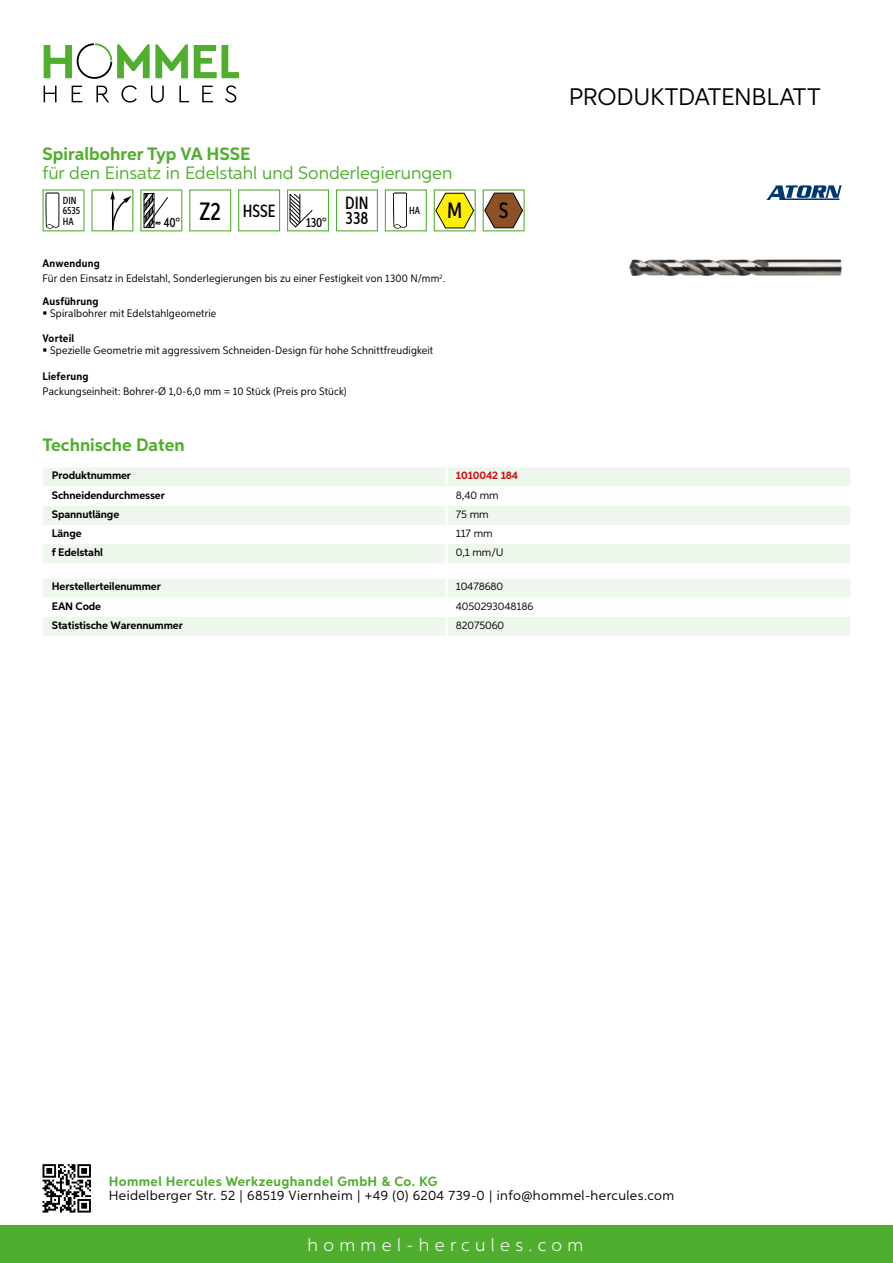
<style>
.page{position:relative;width:893px;height:1263px;background:#fff}
.page>*{position:absolute;margin:0;border:0;box-sizing:border-box;transform-origin:0 0}
.t1{font:24px "Aspira";letter-spacing:-.01em;color:#000}
.t2{font:500 22.2px "Aspira XX Nar";color:#000}
.t3{font:18px "Aspira";color:#50ae2f}
.t4{font:700 18px "Aspira";color:#50ae2f}
.t5{font:300 18px "Aspira";letter-spacing:.3em;color:#fff}
.t6{font:500 17.85px/14.9px "Aspira XX Nar";color:#000}
.t7{font:13.5px "Aspira";letter-spacing:.03em;color:#000}
.t8{font:700 13.5px "Aspira";letter-spacing:.03em;color:#50ae2f}
.t9{font:500 13.35px "Aspira XX Nar";color:#000}
.t10{font:10.95px/15.1px "Aspira Nar";letter-spacing:.015em;color:#000}
.t11{font:700 10.95px "Aspira";letter-spacing:-.01em;color:#000}
.t12{font:10.95px "Aspira";letter-spacing:-.01em;color:#000}
.t13{font:700 10.95px "Aspira Nar";letter-spacing:.02em;color:#000}
.t14{font:700 10.95px "Aspira";letter-spacing:-.01em;color:#cd1013}
.t15{font:500 10.35px/10.4px "Aspira XX Nar";color:#000}
.s1{font-size:25.2px}
.s2{font-size:22.2px}
.s3{font-weight:700}
</style>
<div class="page">
<div style="left:0;top:1226px;width:893px;height:37px;background:#50ae2f"></div>
<svg style="left:43px;top:1164px;width:48px;height:48px"></svg>
<svg style="left:194px;top:45px;width:45px;height:33px"></svg>
<svg style="left:44px;top:43px;width:144px;height:36px"></svg>
<svg style="left:44px;top:86px;width:13px;height:16px"></svg>
<svg style="left:72px;top:86px;width:10px;height:16px"></svg>
<svg style="left:96px;top:86px;width:13px;height:16px"></svg>
<svg style="left:121px;top:85px;width:16px;height:18px"></svg>
<svg style="left:151px;top:86px;width:13px;height:17px"></svg>
<svg style="left:179px;top:86px;width:10px;height:16px"></svg>
<svg style="left:202px;top:86px;width:11px;height:16px"></svg>
<svg style="left:225px;top:85px;width:11px;height:18px"></svg>
<div style="left:43px;top:467px;width:807px;height:96px;background:#eef7eb"></div>
<svg style="left:43px;top:487px;width:807px;height:57px"></svg>
<hr style="left:445px;top:467px;width:3px;height:20px;background:#fff">
<hr style="left:445px;top:487px;width:3px;height:19px;background:#fff">
<hr style="left:445px;top:506px;width:3px;height:19px;background:#fff">
<hr style="left:445px;top:525px;width:3px;height:19px;background:#fff">
<hr style="left:445px;top:544px;width:3px;height:19px;background:#fff">
<svg style="left:43px;top:579px;width:807px;height:57px"></svg>
<hr style="left:445px;top:617px;width:3px;height:19px;background:#fff">
<svg style="left:43px;top:189px;width:42px;height:42px"></svg>
<svg style="left:91px;top:189px;width:42px;height:42px"></svg>
<svg style="left:140px;top:189px;width:42px;height:42px"></svg>
<svg style="left:189px;top:189px;width:42px;height:42px"></svg>
<svg style="left:238px;top:189px;width:42px;height:42px"></svg>
<svg style="left:287px;top:189px;width:42px;height:42px"></svg>
<svg style="left:336px;top:189px;width:42px;height:42px"></svg>
<svg style="left:385px;top:189px;width:42px;height:42px"></svg>
<svg style="left:434px;top:189px;width:42px;height:42px"></svg>
<svg style="left:483px;top:189px;width:42px;height:42px"></svg>
<img style="left:629px;top:259px;width:213px;height:17px">
<svg style="left:766px;top:185px;width:76px;height:15px"></svg>
<h3 class="t4" style="left:43px;top:142px;width:209px">Spiralbohrer Typ VA HSSE</h3>
<h3 class="t3" style="left:43px;top:162px;width:411px">für den Einsatz in Edelstahl und Sonderlegierungen</h3>
<p class="t15" style="left:63px;top:195px;width:19px">DIN<br>6535<br>HA</p>
<h3 class="t6" style="left:164px;top:203px;width:113px"><sub>40°</sub> <span class="s1">Z2</span> HSSE</h3>
<p class="t9" style="left:306px;top:215px;width:22px">130°</p>
<h3 class="t6" style="left:345px;top:196px;width:25px">DIN<br>338</h3>
<p class="t15" style="left:409px;top:205px;width:55px">HA <span class="s2">M</span></p>
<h2 class="t2" style="left:499px;top:197px;width:11px">S</h2>
<p class="t10" style="left:43px;top:256px;width:404px"><span class="s3">Anwendung<br></span>Für den Einsatz in Edelstahl, Sonderlegierungen bis zu einer Festigkeit von 1300 N/mm<sup>2</sup>.</p>
<p class="t13" style="left:43px;top:294px;width:58px">Ausführung</p>
<p class="t10" style="left:50px;top:306px;width:168px">Spiralbohrer mit Edelstahlgeometrie</p>
<p class="t13" style="left:43px;top:331px;width:33px">Vorteil</p>
<p class="t10" style="left:50px;top:343px;width:385px">Spezielle Geometrie mit aggressivem Schneiden-Design für hohe Schnittfreudigkeit</p>
<p class="t13" style="left:43px;top:369px;width:47px">Lieferung</p>
<p class="t10" style="left:43px;top:383px;width:306px">Packungseinheit: Bohrer-Ø 1,0-6,0 mm = 10 Stück (Preis pro Stück)</p>
<h3 class="t4" style="left:43px;top:433px;width:144px">Technische Daten</h3>
<p class="t11" style="left:52px;top:469px;width:81px">Produktnummer</p>
<p class="t14" style="left:456px;top:469px;width:64px">1010042 184</p>
<p class="t11" style="left:52px;top:488px;width:115px">Schneidendurchmesser</p>
<p class="t12" style="left:456px;top:488px;width:44px">8,40 mm</p>
<p class="t11" style="left:52px;top:507px;width:69px">Spannutlänge</p>
<p class="t12" style="left:456px;top:507px;width:34px">75 mm</p>
<p class="t11" style="left:52px;top:526px;width:31px">Länge</p>
<p class="t12" style="left:456px;top:526px;width:38px">117 mm</p>
<p class="t11" style="left:52px;top:545px;width:53px">f Edelstahl</p>
<p class="t12" style="left:456px;top:545px;width:47px">0,1 mm/U</p>
<p class="t11" style="left:52px;top:580px;width:111px">Herstellerteilenummer</p>
<p class="t12" style="left:456px;top:580px;width:49px">10478680</p>
<p class="t11" style="left:52px;top:599px;width:51px">EAN Code</p>
<p class="t12" style="left:456px;top:599px;width:79px">4050293048186</p>
<p class="t11" style="left:52px;top:618px;width:132px">Statistische Warennummer</p>
<p class="t12" style="left:456px;top:618px;width:50px">82075060</p>
<h1 class="t1" style="left:569px;top:82px;width:253px">Produktdatenblatt</h1>
<p class="t8" style="left:109px;top:1172px;width:330px">Hommel Hercules Werkzeughandel GmbH &amp; Co. KG</p>
<p class="t7" style="left:109px;top:1187px;width:567px">Heidelberger Str. 52 | 68519 Viernheim | +49 (0) 6204 739-0 | info@hommel-hercules.com</p>
<h3 class="t5" style="left:307px;top:1234px;width:277px">hommel-hercules.com</h3>
</div>
